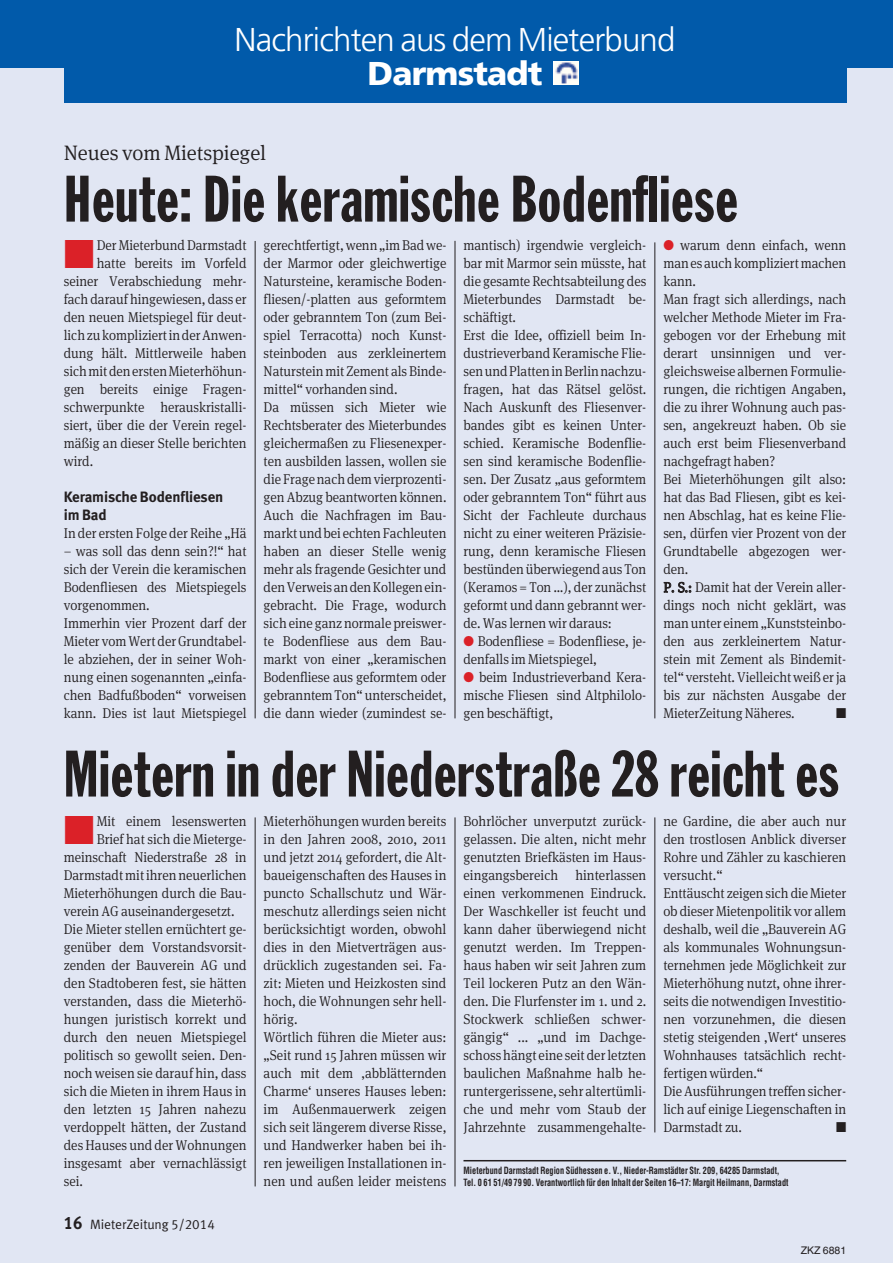
<style>
.page{position:relative;width:893px;height:1263px;background:#e1e6f3}
.page>*{position:absolute;margin:0;border:0;box-sizing:border-box;transform-origin:0 0}
.t1{font:64.5px "Franklin Gothic Extra Cond";letter-spacing:.01em;color:#231f20}
.t2{font:300 33px "Frutiger";letter-spacing:-.025em;color:#fff}
.t3{font:900 33px "Frutiger";letter-spacing:-.025em;color:#fff}
.t4{font:300 21px "Meta Serif OT";letter-spacing:-.005em;color:#231f20}
.t5{font:700 15px/18px "VZ Meta LF";letter-spacing:-.005em;color:#231f20}
.t6{font:300 14.25px/18px "Meta Serif OT";letter-spacing:-.005em;color:#231f20;scale:.94 1}
.t7{font:14.25px "Zapf Dingbats";color:#231f20;scale:.94 1}
.t8{font:13.5px "VZ Meta LF";color:#231f20}
.t9{font:10.5px "Helvetica";color:#231f20}
.t10{font:700 condensed 9.75px/11.7px "Helvetica";color:#231f20;scale:.85 1}
.s1{color:#db2128}
.s2{font-weight:700;font-size:18px}
</style>
<div class="page">
<hr style="left:255px;top:241px;width:1px;height:477px;background:#231f20">
<hr style="left:255px;top:817px;width:1px;height:369px;background:#231f20">
<hr style="left:455px;top:817px;width:1px;height:369px;background:#231f20">
<hr style="left:655px;top:817px;width:1px;height:315px;background:#231f20">
<hr style="left:455px;top:241px;width:1px;height:477px;background:#231f20">
<hr style="left:655px;top:242px;width:1px;height:476px;background:#231f20">
<div style="left:64px;top:60px;width:782px;height:42px;background:#015aaa"></div>
<div style="left:0;top:0;width:893px;height:67px;background:#015aaa"></div>
<hr style="left:463px;top:1160px;width:383px;height:1px;background:#231f20">
<div style="left:553px;top:62px;width:26px;height:23px;background:#fffef7"></div>
<img style="left:555px;top:62px;width:23px;height:22px">
<h2 class="t2" style="left:235px;top:26px;width:442px">Nachrichten aus dem Mieterbund</h2>
<h2 class="t3" style="left:368px;top:60px;width:176px">Darmstadt</h2>
<h3 class="t4" style="left:64px;top:145px;width:204px">Neues vom Mietspiegel</h3>
<h1 class="t1" style="left:64px;top:176px;width:676px">Heute: Die keramische Bodenfliese</h1>
<p class="t6" style="left:64px;top:237px;width:196px"><span class="s1">■</span> Der Mieterbund Darmstadt</p>
<p class="t6" style="left:264px;top:237px;width:196px">gerechtfertigt,wenn„imBadwe&shy;der Marmor oder gleichwertige<br>Natursteine, keramische Boden&shy;fliesen/-platten aus geformtem oder gebranntem Ton (zum Bei&shy;spiel Terracotta) noch Kunst&shy;steinboden aus zerkleinertem<br>Naturstein mit Zement alsBinde&shy;mittel“ vorhanden sind.<br>Da müssen sich Mieter wie<br>Rechtsberater des Mieterbundes gleichermaßen zu Fliesenexper&shy;ten ausbilden lassen, wollen sie die Fragenachdem vierprozenti&shy;gen Abzug beantworten können.<br>Auch die Nachfragen im Bau&shy;marktundbei echtenFachleuten haben an dieser Stelle wenig mehr als fragende Gesichter und denVerweisandenKollegenein&shy;gebracht. Die Frage, wodurch sich eine ganz normale preiswer&shy;te Bodenfliese aus dem Bau&shy;markt von einer „keramischen<br>Bodenfliese aus geformtem oder gebranntem Ton“ unterscheidet, die dann wieder (zumindest se-</p>
<p class="t6" style="left:463px;top:237px;width:196px">mantisch) irgendwie vergleich&shy;bar mit Marmor sein müsste, hat die gesamte Rechtsabteilung des<br>Mieterbundes Darmstadt be&shy;schäftigt.<br>Erst die Idee, offiziell beim In&shy;dustrieverband Keramische Flie&shy;senundPlatteninBerlinnachzu&shy;fragen, hat das Rätsel gelöst.<br>Nach Auskunft des Fliesenver&shy;bandes gibt es keinen Unter&shy;schied. Keramische Bodenflie&shy;sen sind keramische Bodenflie&shy;sen. Der Zusatz „aus geformtem oder gebranntem Ton“ führt aus<br>Sicht der Fachleute durchaus nicht zu einer weiteren Präzisie&shy;rung, denn keramische Fliesen bestünden überwiegend aus Ton (Keramos = Ton …), der zunächst geformt und dann gebrannt wer&shy;de. Was lernen wir daraus:</p>
<p class="t6" style="left:663px;top:237px;width:196px"><span class="s1">●</span> warum denn einfach, wenn manesauchkompliziertmachen kann.<br>Man fragt sich allerdings, nach welcher Methode Mieter im Fra&shy;gebogen vor der Erhebung mit derart unsinnigen und ver&shy;gleichsweise albernen Formulie&shy;rungen, die richtigen Angaben, die zu ihrer Wohnung auch pas&shy;sen, angekreuzt haben. Ob sie auch erst beim Fliesenverband nachgefragt haben?<br>Bei Mieterhöhungen gilt also: hat das Bad Fliesen, gibt es kei&shy;nen Abschlag, hat es keine Flie&shy;sen, dürfen vier Prozent von der<br>Grundtabelle abgezogen wer&shy;den.<br>P. S.: Damit hat der Verein aller&shy;dings noch nicht geklärt, was man unter einem „Kunststeinbo&shy;den aus zerkleinertem Natur&shy;stein mit Zement als Bindemit&shy;tel“ versteht.Vielleichtweißerja bis zur nächsten Ausgabe der<br>MieterZeitung Näheres.</p>
<p class="t6" style="left:97px;top:255px;width:161px">hatte bereits im Vorfeld</p>
<p class="t6" style="left:64px;top:273px;width:196px">seiner Verabschiedung mehr-</p>
<p class="t6" style="left:64px;top:291px;width:196px">fach darauf hingewiesen, dass er</p>
<p class="t6" style="left:64px;top:309px;width:196px">den neuen Mietspiegel für deut-</p>
<p class="t6" style="left:64px;top:327px;width:196px">lichzukompliziertinderAnwen-</p>
<p class="t6" style="left:64px;top:345px;width:196px">dung hält. Mittlerweile haben</p>
<p class="t6" style="left:64px;top:363px;width:196px">sichmitdenerstenMieterhöhun-</p>
<p class="t6" style="left:64px;top:381px;width:196px">gen bereits einige Fragen-</p>
<p class="t6" style="left:64px;top:399px;width:196px">schwerpunkte herauskristalli-</p>
<p class="t6" style="left:64px;top:417px;width:196px">siert, über die der Verein regel-</p>
<p class="t6" style="left:64px;top:435px;width:196px">mäßig an dieser Stelle berichten</p>
<p class="t6" style="left:64px;top:453px;width:33px">wird.</p>
<p class="t5" style="left:64px;top:488px;width:161px">Keramische Bodenfliesen im Bad</p>
<p class="t6" style="left:64px;top:525px;width:196px">In der ersten Folge der Reihe „Hä</p>
<p class="t6" style="left:64px;top:543px;width:196px">– was soll das denn sein?!“ hat sich der Verein die keramischen<br>Bodenfliesen des Mietspiegels vorgenommen.<br>Immerhin vier Prozent darf der<br>Mieter vomWert derGrundtabel&shy;le abziehen, der in seiner Woh&shy;nung einen sogenannten „einfa&shy;chen Badfußboden“ vorweisen kann. Dies ist laut Mietspiegel</p>
<p class="t6" style="left:463px;top:633px;width:196px"><span class="s1">●</span> Bodenfliese = Bodenfliese, je&shy;denfalls im Mietspiegel,</p>
<p class="t6" style="left:463px;top:669px;width:196px;text-align:justify"><span class="s1">●</span> beim Industrieverband Kera&shy;mische Fliesen sind Altphilolo&shy;gen beschäftigt,</p>
<p class="t7" style="left:836px;top:705px;width:12px">■</p>
<h1 class="t1" style="left:64px;top:751px;width:777px">Mietern in der Niederstraße 28 reicht es</h1>
<p class="t6" style="left:64px;top:813px;width:196px"><span class="s1">■</span> Mit einem lesenswerten</p>
<p class="t6" style="left:264px;top:813px;width:196px">Mieterhöhungen wurden bereits in den Jahren 2008, 2010, 2011 und jetzt 2014 gefordert, die Alt&shy;baueigenschaften des Hauses in puncto Schallschutz und Wär&shy;meschutz allerdings seien nicht berücksichtigt worden, obwohl dies in den Mietverträgen aus&shy;drücklich zugestanden sei. Fa&shy;zit: Mieten und Heizkosten sind hoch, die Wohnungen sehr hell&shy;hörig.<br>Wörtlich führen die Mieter aus: „Seit rund 15 Jahren müssen wir auch mit dem ‚abblätternden<br>Charme‘ unseres Hauses leben: im Außenmauerwerk zeigen sich seit längerem diverse Risse, und Handwerker haben bei ih&shy;ren jeweiligen Installationen in&shy;nen und außen leider meistens</p>
<p class="t6" style="left:463px;top:814px;width:196px;text-align:justify">Bohrlöcher unverputzt zurück&shy;gelassen. Die alten, nicht mehr genutzten Briefkästen im Haus&shy;eingangsbereich hinterlassen einen verkommenen Eindruck.<br>Der Waschkeller ist feucht und kann daher überwiegend nicht genutzt werden. Im Treppen&shy;haus haben wir seit Jahren zum Teil lockeren Putz an den Wän&shy;den. Die Flurfenster im 1. und 2.<br>Stockwerk schließen schwer&shy;gängig“ ... „und im Dachge&shy;schosshängt eine seitderletzten baulichen Maßnahme halb he&shy;runtergerissene, sehr altertümli&shy;che und mehr vom Staub der Jahrzehnte zusammengehalte-</p>
<p class="t6" style="left:663px;top:814px;width:196px">ne Gardine, die aber auch nur den trostlosen Anblick diverser<br>Rohre und Zähler zu kaschieren versucht.“<br>Enttäuscht zeigensichdie Mieter ob dieser Mietenpolitik vor allem deshalb, weil die „Bauverein AG als kommunales Wohnungsun&shy;ternehmen jede Möglichkeit zur<br>Mieterhöhung nutzt, ohne ihrer&shy;seits die notwendigen Investitio&shy;nen vorzunehmen, die diesen stetig steigenden ‚Wert‘ unseres<br>Wohnhauses tatsächlich recht&shy;fertigen würden.“<br>DieAusführungentreffensicher&shy;lich auf einige Liegenschaften in<br>Darmstadt zu.</p>
<p class="t6" style="left:97px;top:831px;width:161px">Brief hat sich die Mieterge-</p>
<p class="t6" style="left:64px;top:849px;width:196px">meinschaft Niederstraße 28 in</p>
<p class="t6" style="left:64px;top:867px;width:196px">Darmstadt mitihren neuerlichen</p>
<p class="t6" style="left:64px;top:885px;width:196px">Mieterhöhungen durch die Bau-</p>
<p class="t6" style="left:64px;top:903px;width:183px">verein AG auseinandergesetzt.</p>
<p class="t6" style="left:64px;top:921px;width:196px">Die Mieter stellen ernüchtert ge-</p>
<p class="t6" style="left:64px;top:939px;width:196px">genüber dem Vorstandsvorsit-</p>
<p class="t6" style="left:64px;top:957px;width:196px">zenden der Bauverein AG und</p>
<p class="t6" style="left:64px;top:975px;width:196px">den Stadtoberen fest, sie hätten</p>
<p class="t6" style="left:64px;top:993px;width:196px">verstanden, dass die Mieterhö-</p>
<p class="t6" style="left:64px;top:1011px;width:196px">hungen juristisch korrekt und</p>
<p class="t6" style="left:64px;top:1029px;width:196px">durch den neuen Mietspiegel</p>
<p class="t6" style="left:64px;top:1047px;width:196px">politisch so gewollt seien. Den-</p>
<p class="t6" style="left:64px;top:1065px;width:196px">noch weisen sie darauf hin, dass</p>
<p class="t6" style="left:64px;top:1083px;width:196px">sich die Mieten in ihrem Haus in</p>
<p class="t6" style="left:64px;top:1101px;width:196px">den letzten 15 Jahren nahezu</p>
<p class="t6" style="left:64px;top:1119px;width:196px">verdoppelt hätten, der Zustand</p>
<p class="t6" style="left:64px;top:1137px;width:196px">des Hauses und der Wohnungen</p>
<p class="t6" style="left:64px;top:1155px;width:196px">insgesamt aber vernachlässigt</p>
<p class="t6" style="left:64px;top:1173px;width:22px">sei.</p>
<p class="t7" style="left:836px;top:1119px;width:12px">■</p>
<p class="t10" style="left:463px;top:1165px;width:384px">Mieterbund Darmstadt Region Südhessen e. V., Nieder-Ramstädter Str. 209, 64285 Darmstadt,<br>Tel. 0 61 51/49 79 90. Verantwortlich für den Inhalt der Seiten 16–17: Margit Heilmann, Darmstadt</p>
<p class="t8" style="left:64px;top:1216px;width:153px"><span class="s2">16</span> MieterZeitung 5/2014</p>
<p class="t9" style="left:801px;top:1246px;width:47px">ZKZ 6881</p>
</div>
